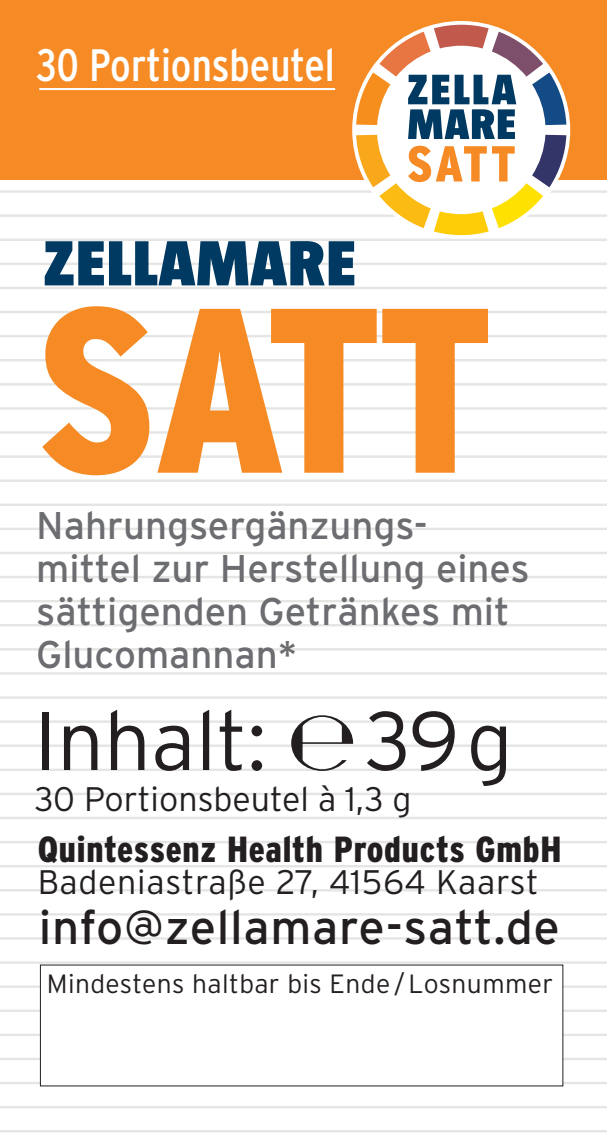
<style>
.page{position:relative;width:607px;height:1134px;background:#fff}
.page>*{position:absolute;margin:0;border:0;box-sizing:border-box;transform-origin:0 0}
.t1{font:300 82.8px "Interstate";color:#231f20}
.t2{font:47.6px "Interstate";letter-spacing:.015em;color:#231f20}
.t3{font:condensed 45.2px "Interstate";color:#fff}
.t4{font:38.4px/43.2px "Interstate";color:#6c6d70}
.t5{font:900 condensed 36.4px "Interstate";letter-spacing:.02em;color:#231f20}
.t6{font:300 34px "Interstate";letter-spacing:.01em;color:#231f20}
.t7{font:300 26.4px "Interstate";letter-spacing:.015em;color:#231f20}
.s1{font-family:"Myriad Pro";font-weight:400}
</style>
<div class="page">
<hr style="left:0;top:239px;width:607px;height:2px;background:#e5e5e3">
<hr style="left:0;top:335px;width:607px;height:2px;background:#e5e5e3">
<hr style="left:0;top:431px;width:607px;height:3px;background:#e5e5e3">
<hr style="left:0;top:552px;width:607px;height:2px;background:#e5e5e3">
<hr style="left:0;top:624px;width:607px;height:2px;background:#e5e5e3">
<hr style="left:0;top:190px;width:607px;height:3px;background:#e5e5e3">
<hr style="left:0;top:287px;width:607px;height:2px;background:#e5e5e3">
<hr style="left:0;top:383px;width:607px;height:2px;background:#e5e5e3">
<hr style="left:0;top:479px;width:607px;height:3px;background:#e5e5e3">
<hr style="left:0;top:576px;width:607px;height:2px;background:#e5e5e3">
<hr style="left:0;top:672px;width:607px;height:3px;background:#e5e5e3">
<hr style="left:0;top:214px;width:607px;height:3px;background:#e5e5e3">
<hr style="left:0;top:311px;width:607px;height:2px;background:#e5e5e3">
<hr style="left:0;top:407px;width:607px;height:3px;background:#e5e5e3">
<hr style="left:0;top:504px;width:607px;height:2px;background:#e5e5e3">
<hr style="left:0;top:600px;width:607px;height:2px;background:#e5e5e3">
<hr style="left:0;top:696px;width:607px;height:3px;background:#e5e5e3">
<hr style="left:0;top:263px;width:607px;height:2px;background:#e5e5e3">
<hr style="left:0;top:359px;width:607px;height:2px;background:#e5e5e3">
<hr style="left:0;top:455px;width:607px;height:3px;background:#e5e5e3">
<hr style="left:0;top:528px;width:607px;height:2px;background:#e5e5e3">
<hr style="left:0;top:648px;width:607px;height:2px;background:#e5e5e3">
<hr style="left:0;top:720px;width:607px;height:3px;background:#e5e5e3">
<hr style="left:0;top:744px;width:607px;height:3px;background:#e5e5e3">
<hr style="left:0;top:817px;width:607px;height:2px;background:#e5e5e3">
<hr style="left:0;top:937px;width:607px;height:3px;background:#e5e5e3">
<hr style="left:0;top:1009px;width:607px;height:3px;background:#e5e5e3">
<hr style="left:0;top:769px;width:607px;height:2px;background:#e5e5e3">
<hr style="left:0;top:865px;width:607px;height:2px;background:#e5e5e3">
<hr style="left:0;top:961px;width:607px;height:3px;background:#e5e5e3">
<hr style="left:0;top:793px;width:607px;height:2px;background:#e5e5e3">
<hr style="left:0;top:889px;width:607px;height:2px;background:#e5e5e3">
<hr style="left:0;top:985px;width:607px;height:3px;background:#e5e5e3">
<hr style="left:0;top:841px;width:607px;height:2px;background:#e5e5e3">
<hr style="left:0;top:913px;width:607px;height:2px;background:#e5e5e3">
<hr style="left:0;top:1034px;width:607px;height:2px;background:#e5e5e3">
<hr style="left:0;top:1058px;width:607px;height:2px;background:#e5e5e3">
<hr style="left:0;top:1130px;width:607px;height:2px;background:#e5e5e3">
<hr style="left:0;top:1082px;width:607px;height:2px;background:#e5e5e3">
<hr style="left:0;top:1106px;width:607px;height:2px;background:#e5e5e3">
<div style="left:0;top:0;width:607px;height:180px;background:#f68b25"></div>
<svg style="left:45px;top:241px;width:309px;height:44px"></svg>
<svg style="left:42px;top:306px;width:107px;height:169px"></svg>
<svg style="left:157px;top:309px;width:219px;height:164px"></svg>
<svg style="left:382px;top:309px;width:106px;height:164px"></svg>
<div style="left:40px;top:965px;width:523px;height:121px;background:#fff"></div>
<hr style="left:39px;top:88px;width:296px;height:2px;background:#fff">
<svg style="left:356px;top:25px;width:210px;height:210px"></svg>
<p class="t3" style="left:36px;top:39px;width:300px">30 Portionsbeutel</p>
<p class="t4" style="left:36px;top:503px;width:495px">Nahrungsergänzungs&shy;mittel zur Herstellung eines sättigenden Getränkes mit<br>Glucomannan*</p>
<p class="t1" style="left:35px;top:694px;width:480px">Inhalt: <span class="s1">℮</span>39g</p>
<p class="t6" style="left:35px;top:780px;width:378px">30 Portionsbeutel à 1,3 g</p>
<p class="t5" style="left:38px;top:829px;width:525px">Quintessenz Health Products GmbH</p>
<p class="t6" style="left:38px;top:863px;width:502px">Badeniastraße 27, 41564 Kaarst</p>
<p class="t2" style="left:39px;top:900px;width:522px">info@zellamare-satt.de</p>
<p class="t7" style="left:47px;top:968px;width:508px">Mindestens haltbar bis Ende/Losnummer</p>
</div>
